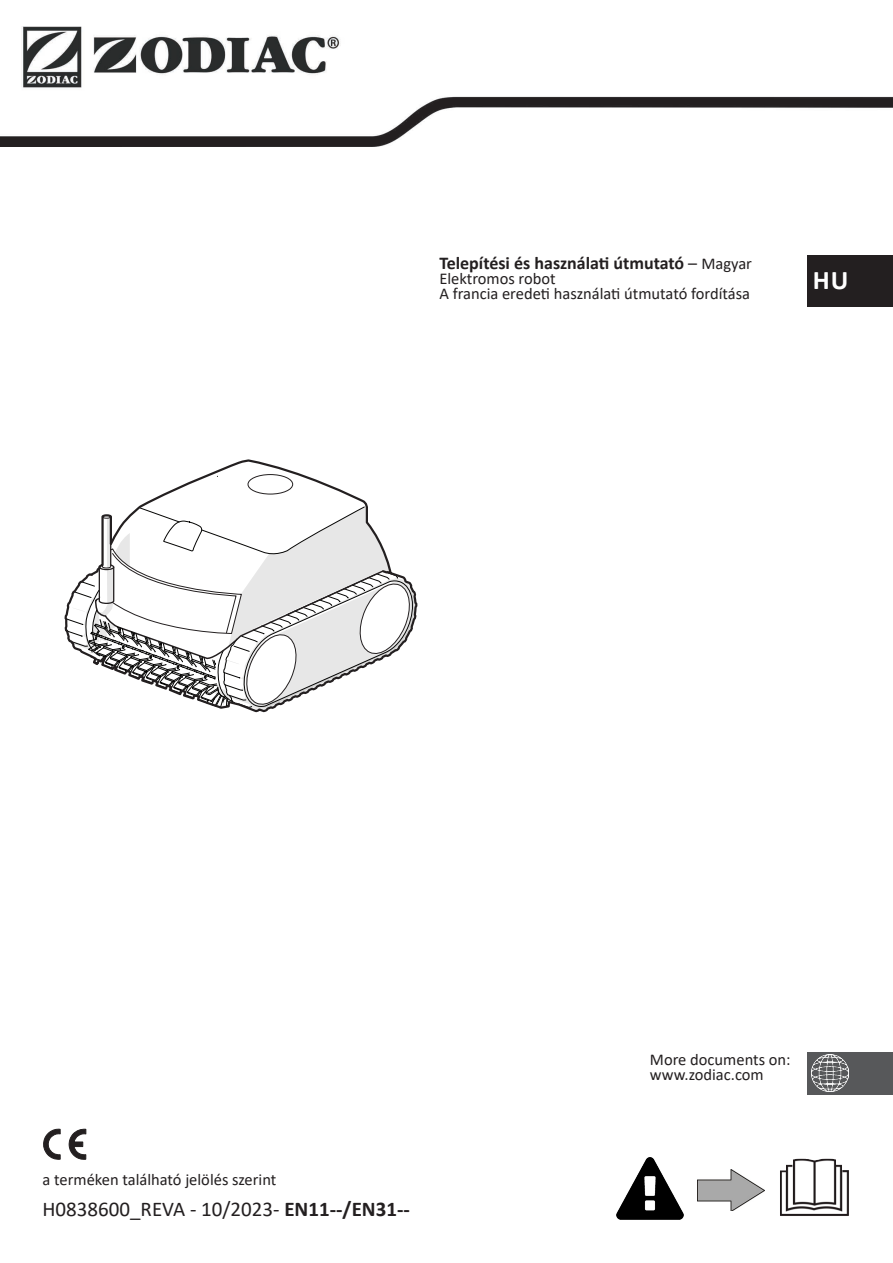
<style>
.page{position:relative;width:893px;height:1263px;background:#fff}
.page>*{position:absolute;margin:0;border:0;box-sizing:border-box;transform-origin:0 0}
.t1{font:700 27px "Calibri";color:#fff}
.t2{font:21px "Calibri";color:#231f20}
.t3{font:700 18px "Calibri";color:#231f20}
.t4{font:16.5px "Calibri";color:#231f20}
.s1{font-weight:400}
.s2{font-weight:400;font-size:16.5px}
.s3{font-weight:700}
</style>
<div class="page">
<div style="left:808px;top:255px;width:85px;height:51px;background:#231f20"></div>
<div style="left:808px;top:1052px;width:85px;height:43px;background:#57585a"></div>
<img style="left:811px;top:1054px;width:37px;height:37px">
<img style="left:0;top:27px;width:893px;height:119px">
<img style="left:780px;top:1158px;width:69px;height:58px">
<img style="left:697px;top:1169px;width:67px;height:42px">
<img style="left:617px;top:1158px;width:66px;height:62px">
<svg style="left:64px;top:460px;width:354px;height:253px"></svg>
<svg style="left:43px;top:1129px;width:17px;height:31px"></svg>
<svg style="left:69px;top:1129px;width:17px;height:31px"></svg>
<p class="t3" style="left:439px;top:251px;width:314px">Telepítési és használati útmutató <span class="s1">–</span> <span class="s2">Magyar</span></p>
<p class="t4" style="left:439px;top:267px;width:118px">Elektromos robot</p>
<p class="t4" style="left:439px;top:282px;width:312px">A francia eredeti használati útmutató fordítása</p>
<p class="t1" style="left:813px;top:261px;width:37px">HU</p>
<p class="t4" style="left:43px;top:1168px;width:235px">a terméken található jelölés szerint</p>
<p class="t2" style="left:43px;top:1195px;width:369px">H0838600_REVA - 10/2023- <span class="s3">EN11--/EN31--</span></p>
<p class="t4" style="left:650px;top:1048px;width:142px">More documents on:</p>
<p class="t4" style="left:650px;top:1063px;width:115px">www.zodiac.com</p>
</div>
